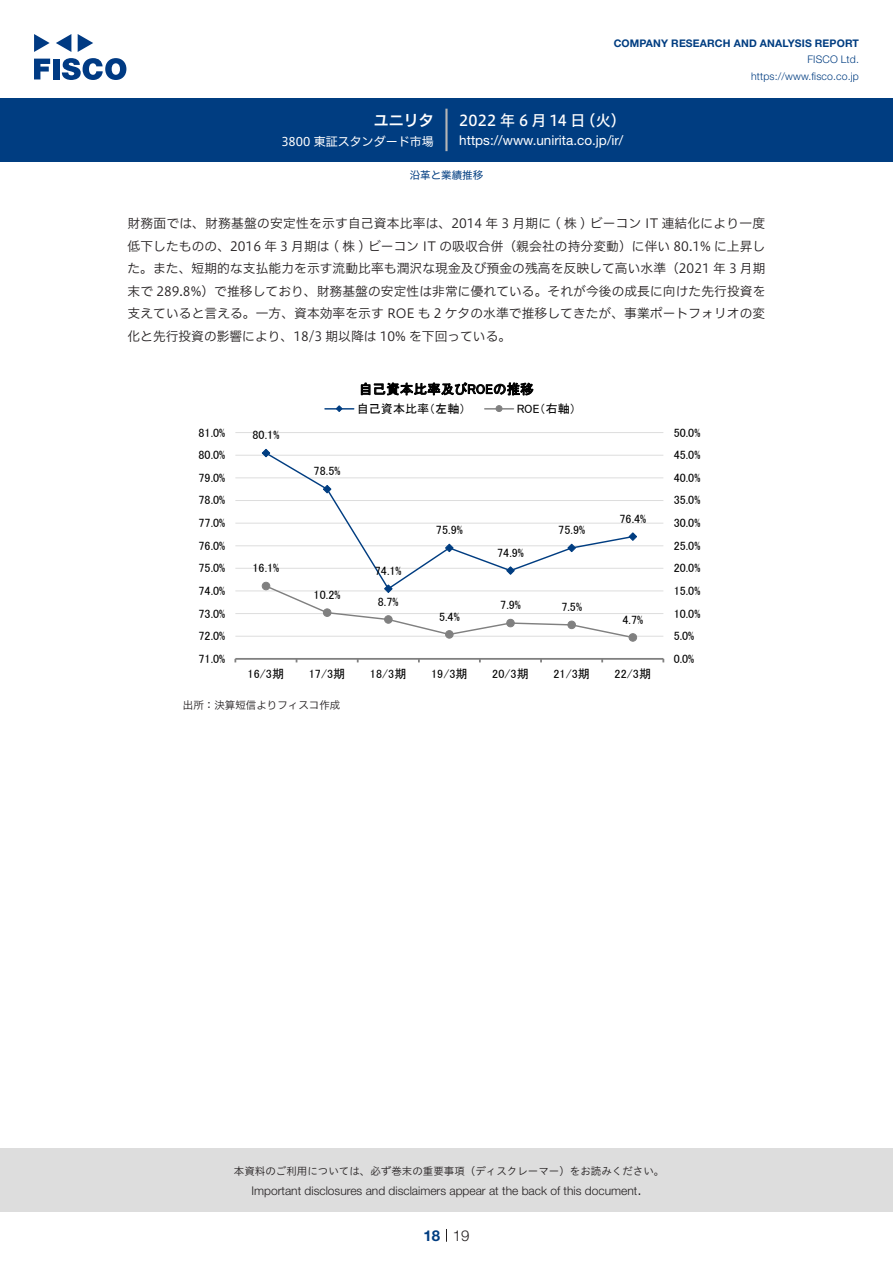
<style>
.page{position:relative;width:893px;height:1263px;background:#fff}
.page>*{position:absolute;margin:0;border:0;box-sizing:border-box;transform-origin:0 0}
.t1{font:15px "Hiragino UD Sans F Std N W5";letter-spacing:.005em;color:#fff}
.t2{font:15px "Hiragino UD Sans F Std N W6";color:#fff}
.t3{font:300 15px "Helvetica Neue LT Std";color:#231f20}
.t4{font:700 15px "Helvetica Neue LT Std";color:#003d81}
.t5{font:13.5px "Helvetica Neue LT Std";color:#fff}
.t6{font:13.5px "MS P Gothic";letter-spacing:.01em;color:#000}
.t7{font:12.75px/22.5px "Hiragino UD Sans F Std N W3";color:#231f20;text-align:justify}
.t8{font:12.15px "MS P Gothic";color:#000}
.t9{font:12px "MS P Gothic";letter-spacing:.005em;color:#000}
.t10{font:300 12px "Helvetica Neue LT Std";color:#231f20}
.t11{font:12px "Hiragino UD Sans F Std N W4";color:#fff}
.t12{font:10.5px "Hiragino UD Sans Std W3";color:#231f20}
.t13{font:700 10.5px "Helvetica Neue LT Std";letter-spacing:.015em;color:#003d81}
.t14{font:300 10.5px/16.5px "Helvetica Neue LT Std";letter-spacing:.015em;color:#003d81;text-align:right}
.t15{font:10.5px "Hiragino UD Sans F Std N W3";color:#231f20}
.t16{font:10.5px "Hiragino UD Sans F Std N W4";color:#003d81}
</style>
<div class="page">
<div style="left:0;top:1148px;width:893px;height:64px;background:#ddd"></div>
<svg style="left:34px;top:59px;width:16px;height:20px"></svg>
<div style="left:53px;top:59px;width:6px;height:20px;background:#003a83"></div>
<svg style="left:62px;top:58px;width:64px;height:22px"></svg>
<svg style="left:34px;top:34px;width:16px;height:18px"></svg>
<svg style="left:78px;top:34px;width:15px;height:18px"></svg>
<svg style="left:56px;top:34px;width:15px;height:18px"></svg>
<div style="left:0;top:98px;width:893px;height:64px;background:#003d81"></div>
<hr style="left:445px;top:109px;width:3px;height:42px;background:#b5b5b6">
<svg style="left:446px;top:1229px;width:1px;height:13px"></svg>
<hr style="left:235px;top:636px;width:428px;height:1px;background:#ddd">
<hr style="left:235px;top:613px;width:428px;height:1px;background:#ddd">
<hr style="left:235px;top:590px;width:428px;height:1px;background:#ddd">
<hr style="left:235px;top:568px;width:428px;height:1px;background:#ddd">
<hr style="left:235px;top:545px;width:428px;height:1px;background:#ddd">
<hr style="left:235px;top:523px;width:428px;height:1px;background:#ddd">
<hr style="left:235px;top:500px;width:428px;height:1px;background:#ddd">
<hr style="left:235px;top:477px;width:428px;height:1px;background:#ddd">
<hr style="left:235px;top:455px;width:428px;height:1px;background:#ddd">
<hr style="left:235px;top:432px;width:428px;height:1px;background:#ddd">
<hr style="left:235px;top:658px;width:428px;height:2px;background:#808080">
<svg style="left:264px;top:455px;width:370px;height:129px"></svg>
<svg style="left:261px;top:449px;width:10px;height:9px"></svg>
<svg style="left:322px;top:484px;width:10px;height:10px"></svg>
<svg style="left:445px;top:543px;width:9px;height:10px"></svg>
<svg style="left:506px;top:566px;width:9px;height:9px"></svg>
<svg style="left:567px;top:543px;width:9px;height:10px"></svg>
<svg style="left:628px;top:532px;width:9px;height:9px"></svg>
<svg style="left:264px;top:584px;width:370px;height:55px"></svg>
<div style="left:262px;top:582px;width:8px;height:8px;background:#808080;border-radius:50%"></div>
<div style="left:262px;top:582px;width:8px;height:8px;border:1px solid #808080;border-radius:50%"></div>
<div style="left:323px;top:609px;width:8px;height:7px;background:#808080;border-radius:50%"></div>
<div style="left:323px;top:608px;width:8px;height:9px;border:1px solid #808080;border-radius:50%"></div>
<div style="left:385px;top:616px;width:7px;height:7px;background:#808080;border-radius:50%"></div>
<div style="left:384px;top:615px;width:8px;height:9px;border:1px solid #808080;border-radius:50%"></div>
<div style="left:446px;top:631px;width:7px;height:7px;background:#808080;border-radius:50%"></div>
<div style="left:445px;top:630px;width:8px;height:8px;border:1px solid #808080;border-radius:50%"></div>
<div style="left:507px;top:619px;width:7px;height:8px;background:#808080;border-radius:50%"></div>
<div style="left:506px;top:619px;width:9px;height:8px;border:1px solid #808080;border-radius:50%"></div>
<div style="left:568px;top:621px;width:7px;height:8px;background:#808080;border-radius:50%"></div>
<div style="left:567px;top:621px;width:9px;height:8px;border:1px solid #808080;border-radius:50%"></div>
<div style="left:629px;top:634px;width:8px;height:7px;background:#808080;border-radius:50%"></div>
<div style="left:629px;top:633px;width:8px;height:9px;border:1px solid #808080;border-radius:50%"></div>
<hr style="left:325px;top:408px;width:29px;height:2px;background:#003d81">
<svg style="left:335px;top:405px;width:8px;height:7px"></svg>
<hr style="left:485px;top:408px;width:28px;height:2px;background:#808080">
<div style="left:496px;top:405px;width:6px;height:7px;border:1px solid #808080;border-radius:50%"></div>
<p class="t2" style="left:374px;top:109px;width:62px">ユニリタ</p>
<p class="t11" style="left:281px;top:132px;width:154px">3800 東証スタンダード市場</p>
<p class="t13" style="left:614px;top:37px;width:247px">COMPANY RESEARCH AND ANALYSIS REPORT</p>
<p class="t14" style="left:751px;top:51px;width:109px">FISCO Ltd. https://www.fisco.co j p.</p>
<p class="t1" style="left:581px;top:109px;width:47px">（火(</p>
<p class="t1" style="left:459px;top:109px;width:128px">2022 年 6 月 14 日</p>
<p class="t5" style="left:459px;top:132px;width:166px">https://www.unirita. c o j p. /i r/</p>
<p class="t16" style="left:410px;top:167px;width:75px">沿革と業績推移</p>
<p class="t7" style="left:128px;top:211px;width:639px">財務面では、財務基盤の安定性を示す自己資本比率は、2014 年 3 月期に ( 株 ) ビーコン IT 連結化により一度低下したものの、2016 年 3 月期は ( 株 ) ビーコン IT の吸収合併（親会社の持分変動）に伴い 80.1% に上昇した。また、短期的な支払能力を示す流動比率も潤沢な現金及び預金の残高を反映して高い水準（2021 年 3 月期末で 289.8%）で推移しており、財務基盤の安定性は非常に優れている。それが今後の成長に向けた先行投資を支えていると言える。一方、資本効率を示す ROE も 2 ケタの水準で推移してきたが、事業ポートフォリオの変化と先行投資の影響により、18/3 期以降は 10% を下回っている。</p>
<p class="t6" style="left:359px;top:382px;width:176px">自己資本比率及びROEの推移</p>
<p class="t8" style="left:517px;top:403px;width:61px">ROE（右軸(</p>
<p class="t8" style="left:357px;top:403px;width:110px">自己資本比率（左軸）</p>
<p class="t9" style="left:199px;top:426px;width:28px">81.0%</p>
<p class="t8" style="left:252px;top:429px;width:28px">80.1%</p>
<p class="t9" style="left:674px;top:426px;width:28px">50.0%</p>
<p class="t9" style="left:199px;top:449px;width:28px">80.0%</p>
<p class="t9" style="left:674px;top:449px;width:28px">45.0%</p>
<p class="t9" style="left:199px;top:471px;width:28px">79.0%</p>
<p class="t9" style="left:314px;top:465px;width:28px">78.5%</p>
<p class="t9" style="left:674px;top:471px;width:28px">40.0%</p>
<p class="t9" style="left:199px;top:494px;width:28px">78.0%</p>
<p class="t9" style="left:674px;top:494px;width:28px">35.0%</p>
<p class="t9" style="left:199px;top:517px;width:28px">77.0%</p>
<p class="t8" style="left:436px;top:524px;width:28px">75.9%</p>
<p class="t8" style="left:558px;top:524px;width:28px">75.9%</p>
<p class="t9" style="left:619px;top:512px;width:28px">76.4%</p>
<p class="t9" style="left:674px;top:517px;width:28px">30.0%</p>
<p class="t9" style="left:199px;top:539px;width:28px">76.0%</p>
<p class="t9" style="left:497px;top:546px;width:28px">74.9%</p>
<p class="t9" style="left:674px;top:539px;width:28px">25.0%</p>
<p class="t9" style="left:199px;top:562px;width:28px">75.0%</p>
<p class="t9" style="left:252px;top:562px;width:28px">16.1%</p>
<p class="t9" style="left:375px;top:564px;width:28px">74.1%</p>
<p class="t9" style="left:674px;top:562px;width:28px">20.0%</p>
<p class="t9" style="left:199px;top:585px;width:28px">74.0%</p>
<p class="t9" style="left:199px;top:607px;width:28px">73.0%</p>
<p class="t9" style="left:314px;top:588px;width:28px">10.2%</p>
<p class="t9" style="left:378px;top:595px;width:22px">8.7%</p>
<p class="t9" style="left:439px;top:610px;width:22px">5.4%</p>
<p class="t8" style="left:500px;top:599px;width:22px">7.9%</p>
<p class="t9" style="left:561px;top:601px;width:22px">7.5%</p>
<p class="t9" style="left:622px;top:613px;width:22px">4.7%</p>
<p class="t9" style="left:674px;top:585px;width:28px">15.0%</p>
<p class="t9" style="left:674px;top:607px;width:28px">10.0%</p>
<p class="t8" style="left:199px;top:630px;width:28px">72.0%</p>
<p class="t8" style="left:674px;top:630px;width:22px">5.0%</p>
<p class="t9" style="left:199px;top:652px;width:28px">71.0%</p>
<p class="t9" style="left:674px;top:652px;width:22px">0.0%</p>
<p class="t9" style="left:248px;top:668px;width:38px">16/3期</p>
<p class="t9" style="left:309px;top:668px;width:38px">17/3期</p>
<p class="t9" style="left:370px;top:668px;width:38px">18/3期</p>
<p class="t9" style="left:431px;top:668px;width:38px">19/3期</p>
<p class="t9" style="left:492px;top:668px;width:38px">20/3期</p>
<p class="t9" style="left:553px;top:668px;width:38px">21/3期</p>
<p class="t9" style="left:615px;top:668px;width:38px">22/3期</p>
<p class="t15" style="left:183px;top:697px;width:159px">出所：決算短信よりフィスコ作成</p>
<p class="t12" style="left:234px;top:1163px;width:432px">本資料のご利用については、必ず巻末の重要事項（ディスクレーマー）をお読みください。</p>
<p class="t3" style="left:637px;top:1180px;width:6px">.</p>
<p class="t10" style="left:251px;top:1183px;width:387px">Important disclosures and disclaimers appear at the back of this document</p>
<p class="t4" style="left:423px;top:1226px;width:18px">18</p>
<p class="t3" style="left:453px;top:1226px;width:18px">19</p>
</div>
